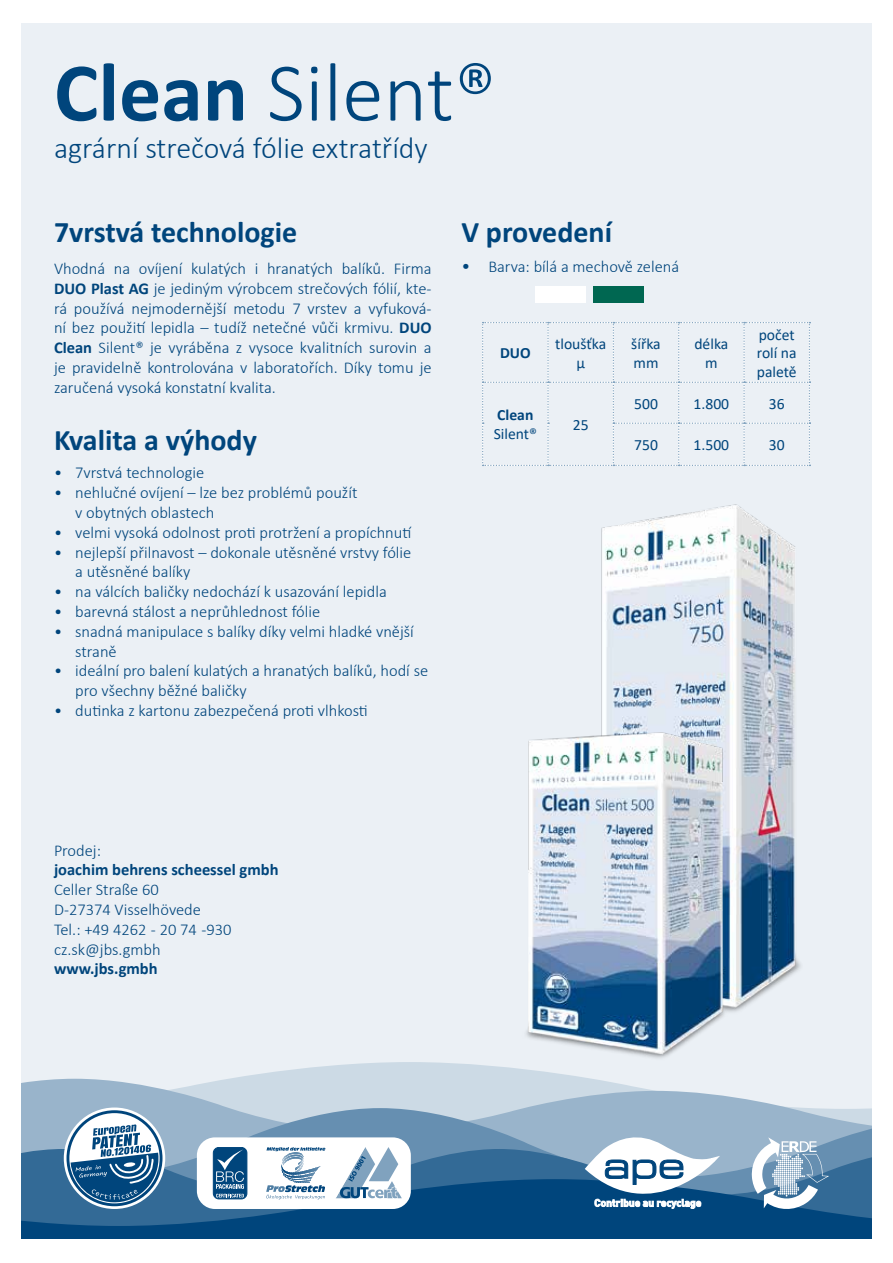
<style>
.page{position:relative;width:893px;height:1263px;background:#fff}
.page>*{position:absolute;margin:0;border:0;box-sizing:border-box;transform-origin:0 0}
.t1{font:300 84px "Calibri";color:#00457c}
.t2{font:700 30px "Calibri";color:#00457c}
.t3{font:300 30px "Calibri";color:#00457c}
.t4{font:300 16.5px/19.8px "Calibri";color:#00457c}
.t5{font:700 16.5px "Calibri";color:#00457c}
.t6{font:15.6px/18.8px "Calibri";color:#00457c;text-align:center}
.t7{font:700 15.6px "Calibri";color:#00457c}
.s1{font-weight:700}
.s2{font-size:18px}
</style>
<div class="page">
<div style="left:21px;top:23px;width:851px;height:1215px;background:#ebf0f5"></div>
<svg style="left:66px;top:1062px;width:433px;height:17px"></svg>
<svg style="left:21px;top:1079px;width:780px;height:29px;background:#bfd0de"></svg>
<svg style="left:21px;top:1108px;width:851px;height:41px;background:#90aec6"></svg>
<svg style="left:21px;top:1149px;width:851px;height:30px;background:#4d7da3"></svg>
<svg style="left:21px;top:1179px;width:851px;height:59px;background:#0e4f83"></svg>
<img style="left:601px;top:504px;width:200px;height:498px">
<div style="left:197px;top:1137px;width:214px;height:72px;background:#fff;border-radius:18px"></div>
<svg style="left:336px;top:1147px;width:66px;height:52px"></svg>
<svg style="left:266px;top:1147px;width:59px;height:52px"></svg>
<svg style="left:213px;top:1147px;width:34px;height:52px;background:#2e6693"></svg>
<svg style="left:64px;top:1107px;width:101px;height:102px"></svg>
<div style="left:67px;top:1110px;width:95px;height:96px;border:3px solid #00457c;border-radius:50%"></div>
<svg style="left:71px;top:1124px;width:87px;height:79px;background:#668fb0"></svg>
<svg style="left:752px;top:1137px;width:77px;height:72px;background:#98b4ca"></svg>
<svg style="left:585px;top:1137px;width:133px;height:72px;background:#94b1c8"></svg>
<svg style="left:482px;top:322px;width:328px;height:144px"></svg>
<img style="left:499px;top:600px;width:253px;height:506px">
<div style="left:535px;top:286px;width:50px;height:16px;background:#fff"></div>
<div style="left:594px;top:286px;width:50px;height:16px;background:#006751"></div>
<h1 class="t1" style="left:54px;top:40px;width:444px"><span class="s1">Clean</span> Silent®</h1>
<h2 class="t3" style="left:54px;top:129px;width:375px">agrární strečová fólie extratřídy</h2>
<h2 class="t2" style="left:54px;top:211px;width:245px">7vrstvá technologie</h2>
<p class="t4" style="left:54px;top:258px;width:379px;text-align:justify">Vhodná na ovíjení kulatých i hranatých balíků. Firma <span class="s1">DUO Plast AG</span> je jediným výrobcem strečových fólií, kte&shy;rá používá nejmodernější metodu 7 vrstev a vyfuková&shy;ní bez použití lepidla – tudíž netečné vůči krmivu. <span class="s1">DUO Clean</span> Silent® je vyráběna z vysoce kvalitních surovin a je pravidelně kontrolována v laboratořích. Díky tomu je zaručená vysoká konstatní kvalita.</p>
<h2 class="t2" style="left:54px;top:419px;width:204px">Kvalita a výhody</h2>
<p class="t4" style="left:54px;top:463px;width:152px">• 7vrstvá technologie</p>
<p class="t4" style="left:75px;top:483px;width:284px;text-indent:-21px">• nehlučné ovíjení – lze bez problémů použít v obytných oblastech</p>
<p class="t4" style="left:54px;top:522px;width:359px">• velmi vysoká odolnost proti protržení a propíchnutí</p>
<p class="t4" style="left:75px;top:542px;width:338px;text-indent:-21px">• nejlepší přilnavost – dokonale utěsněné vrstvy fólie a utěsněné balíky</p>
<p class="t4" style="left:54px;top:582px;width:334px">• na válcích baličky nedochází k usazování lepidla</p>
<p class="t4" style="left:54px;top:601px;width:268px">• barevná stálost a neprůhlednost fólie</p>
<p class="t4" style="left:75px;top:621px;width:340px;text-indent:-21px">• snadná manipulace s balíky díky velmi hladké vnější straně</p>
<p class="t4" style="left:75px;top:661px;width:354px;text-indent:-21px">• ideální pro balení kulatých a hranatých balíků, hodí se pro všechny běžné baličky</p>
<p class="t4" style="left:54px;top:700px;width:315px">• dutinka z kartonu zabezpečená proti vlhkosti</p>
<h2 class="t2" style="left:461px;top:211px;width:152px">V provedení</h2>
<p class="t4" style="left:461px;top:257px;width:219px"><span class="s2">•</span> Barva: bílá a mechově zelená</p>
<p class="t7" style="left:500px;top:342px;width:32px">DUO</p>
<p class="t6" style="left:555px;top:334px;width:52px">tloušťka µ</p>
<p class="t6" style="left:631px;top:334px;width:31px;text-align:left">šířka mm</p>
<p class="t6" style="left:694px;top:334px;width:35px">délka m</p>
<p class="t6" style="left:757px;top:325px;width:41px;text-align:left">počet rolí na paletě</p>
<p class="t7" style="left:497px;top:404px;width:38px">Clean</p>
<p class="t6" style="left:494px;top:424px;width:45px">Silent®</p>
<p class="t6" style="left:634px;top:394px;width:25px">500</p>
<p class="t6" style="left:694px;top:394px;width:37px">1.800</p>
<p class="t6" style="left:769px;top:394px;width:17px">36</p>
<p class="t6" style="left:634px;top:435px;width:25px">750</p>
<p class="t6" style="left:694px;top:435px;width:37px">1.500</p>
<p class="t6" style="left:769px;top:435px;width:17px">30</p>
<p class="t6" style="left:573px;top:415px;width:17px">25</p>
<p class="t4" style="left:54px;top:840px;width:49px">Prodej:</p>
<p class="t5" style="left:54px;top:858px;width:226px">joachim behrens scheessel gmbh</p>
<p class="t4" style="left:54px;top:880px;width:179px">Celler Straße 60<br>D-27374 Visselhövede<br>Tel.: +49 4262 - 20 74 -930 cz.sk@jbs.gmbh</p>
<p class="t5" style="left:54px;top:957px;width:105px">www.jbs.gmbh</p>
</div>
